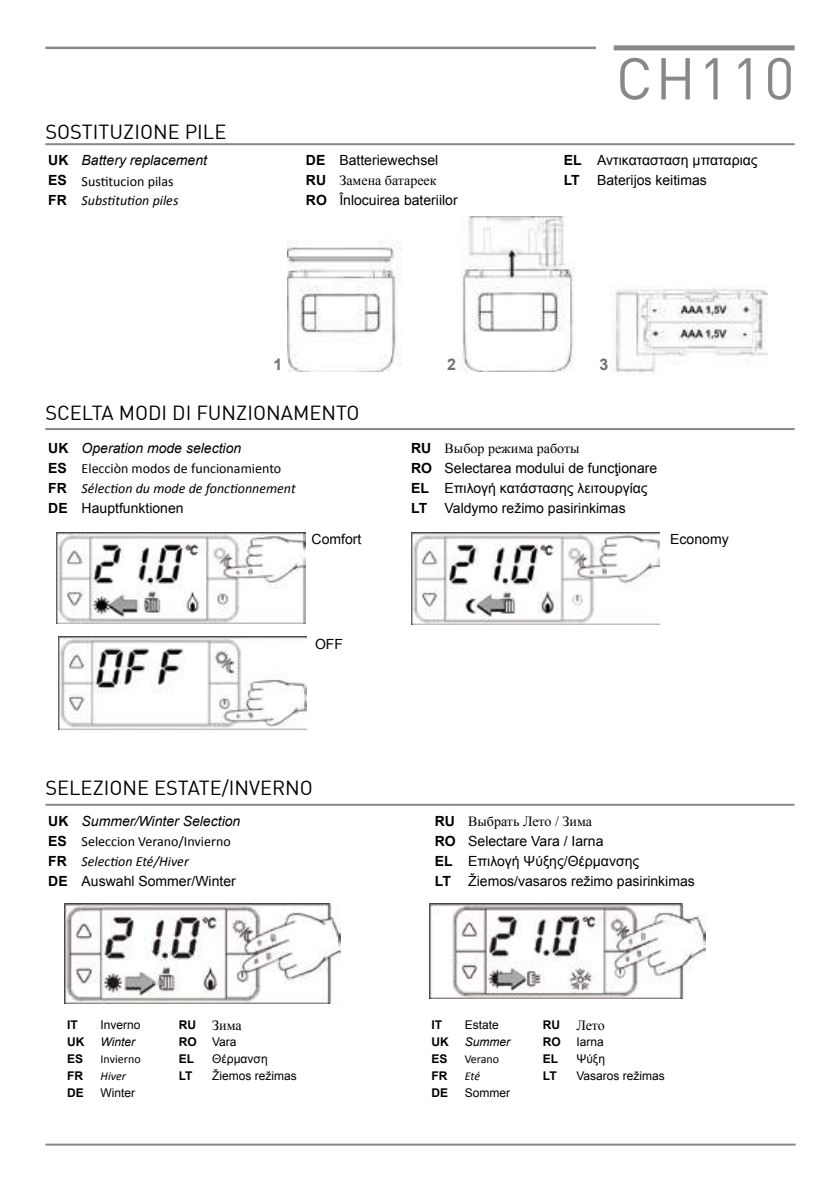
<style>
.page{position:relative;width:840px;height:1191px;background:#fff}
.page>*{position:absolute;margin:0;border:0;box-sizing:border-box;transform-origin:0 0}
.t1{font:58px "DIN";letter-spacing:.045em;color:#87888a}
.t2{font:20px "DIN";color:#000}
.t3{font:700 16px "Arial";color:#707172}
.t4{font:14px/19.8px "Arial";color:#000}
.t5{font:italic 14px/19.8px "Calibri";color:#000}
.t6{font:italic 14px "Arial";color:#000}
.t7{font:14px "Times New Roman";color:#000}
.t8{font:14px/19.8px "Calibri";color:#000}
.t9{font:12px "Arial";color:#000}
.t10{font:700 12px "Arial";color:#000}
.t11{font:12px "Calibri";color:#000}
.t12{font:italic 12px "Arial";color:#000}
.t13{font:italic 12px "Calibri";color:#000}
.s1{font-weight:700;font-style:normal}
.s2{font-family:"Arial";font-weight:700;font-style:normal}
.s3{font-style:normal}
.s4{font-weight:700}
.s5{font-family:"Arial";font-weight:700}
.s6{font-style:italic}
.s7{font-family:"Arial";font-weight:700;font-size:12px}
</style>
<div class="page">
<hr style="left:45px;top:47px;width:550px;height:2px;background:#87888a">
<div style="left:613px;top:45px;width:181px;height:5px;background:#87888a"></div>
<hr style="left:45px;top:1143px;width:750px;height:2px;background:#87888a">
<img style="left:287px;top:240px;width:115px;height:131px">
<img style="left:461px;top:217px;width:113px;height:154px">
<img style="left:615px;top:287px;width:151px;height:86px">
<hr style="left:45px;top:143px;width:749px;height:2px;background:#87888a">
<hr style="left:45px;top:428px;width:749px;height:2px;background:#87888a">
<img style="left:57px;top:532px;width:248px;height:92px">
<img style="left:411px;top:532px;width:248px;height:92px">
<img style="left:58px;top:636px;width:248px;height:94px">
<hr style="left:45px;top:803px;width:749px;height:2px;background:#87888a">
<img style="left:64px;top:903px;width:276px;height:100px">
<img style="left:429px;top:903px;width:276px;height:95px">
<h2 class="t2" style="left:45px;top:119px;width:182px">SOSTITUZIONE PILE</h2>
<p class="t6" style="left:48px;top:151px;width:160px"><span class="s1">UK</span> Battery replacement</p>
<p class="t5" style="left:48px;top:170px;width:132px"><span class="s2">ES</span> <span class="s3">Sustitucion pilas<br></span><span class="s2">FR</span> Substitution piles</p>
<p class="t4" style="left:306px;top:151px;width:134px"><span class="s4">DE</span> Batteriewechsel</p>
<p class="t7" style="left:306px;top:171px;width:132px"><span class="s5">RU</span> Замена батареек</p>
<p class="t4" style="left:306px;top:190px;width:153px"><span class="s4">RO</span> Înlocuirea bateriilor</p>
<h1 class="t1" style="left:615px;top:42px;width:180px">CH110</h1>
<p class="t4" style="left:563px;top:151px;width:195px"><span class="s4">EL</span> Αντικατασταση μπαταριας<br><span class="s4">LT</span> Baterijos keitimas</p>
<p class="t3" style="left:273px;top:353px;width:10px">1</p>
<p class="t3" style="left:447px;top:353px;width:10px">2</p>
<p class="t3" style="left:599px;top:353px;width:10px">3</p>
<h2 class="t2" style="left:45px;top:400px;width:315px">SCELTA MODI DI FUNZIONAMENTO</h2>
<p class="t6" style="left:48px;top:439px;width:194px"><span class="s1">UK</span> Operation mode selection</p>
<p class="t5" style="left:48px;top:458px;width:249px"><span class="s2">ES</span> <span class="s3">Elecciòn modos de funcionamiento<br></span><span class="s2">FR</span> Sélection du mode de fonctionnement</p>
<p class="t4" style="left:48px;top:498px;width:137px"><span class="s4">DE</span> Hauptfunktionen</p>
<p class="t7" style="left:411px;top:438px;width:170px"><span class="s5">RU</span> Выбор режима работы</p>
<p class="t4" style="left:411px;top:458px;width:247px"><span class="s4">RO</span> Selectarea modului de funcţionare<br><span class="s4">EL</span> Επιλογή κατάστασης λειτουργίας<br><span class="s4">LT</span> Valdymo režimo pasirinkimas</p>
<p class="t4" style="left:311px;top:529px;width:51px">Comfort</p>
<p class="t4" style="left:670px;top:529px;width:60px">Economy</p>
<p class="t4" style="left:315px;top:634px;width:29px">OFF</p>
<h2 class="t2" style="left:45px;top:775px;width:269px">SELEZIONE ESTATE/INVERNO</h2>
<p class="t6" style="left:48px;top:812px;width:193px"><span class="s1">UK</span> Summer/Winter Selection</p>
<p class="t8" style="left:48px;top:832px;width:184px"><span class="s5">ES</span> Seleccion Verano/Invierno<br><span class="s5">FR</span> <span class="s6">Selection Eté/Hiver</span></p>
<p class="t4" style="left:48px;top:871px;width:189px"><span class="s4">DE</span> Auswahl Sommer/Winter</p>
<p class="t10" style="left:67px;top:1016px;width:12px">IT</p>
<p class="t9" style="left:100px;top:1016px;width:42px">Inverno</p>
<p class="t10" style="left:67px;top:1033px;width:19px">UK</p>
<p class="t12" style="left:100px;top:1033px;width:36px">Winter</p>
<p class="t10" style="left:67px;top:1050px;width:18px">ES</p>
<p class="t11" style="left:100px;top:1051px;width:42px">Invierno</p>
<p class="t10" style="left:67px;top:1067px;width:17px">FR</p>
<p class="t13" style="left:100px;top:1067px;width:27px">Hiver</p>
<p class="t10" style="left:67px;top:1084px;width:18px">DE</p>
<p class="t9" style="left:100px;top:1084px;width:36px">Winter</p>
<p class="t7" style="left:179px;top:1015px;width:64px"><span class="s7">RU</span> Зима</p>
<p class="t10" style="left:179px;top:1033px;width:19px">RO</p>
<p class="t9" style="left:212px;top:1033px;width:26px">Vara</p>
<p class="t10" style="left:179px;top:1050px;width:17px">EL</p>
<p class="t9" style="left:212px;top:1050px;width:57px">Θέρμανση</p>
<p class="t10" style="left:179px;top:1067px;width:15px">LT</p>
<p class="t9" style="left:212px;top:1067px;width:86px">Žiemos režimas</p>
<p class="t7" style="left:434px;top:811px;width:158px"><span class="s5">RU</span> Выбрать Лето / Зима</p>
<p class="t4" style="left:434px;top:831px;width:261px"><span class="s4">RO</span> Selectare Vara / Iarna<br><span class="s4">EL</span> Επιλογή Ψύξης/Θέρμανσης<br><span class="s4">LT</span> Žiemos/vasaros režimo pasirinkimas</p>
<p class="t10" style="left:431px;top:1016px;width:12px">IT</p>
<p class="t9" style="left:464px;top:1016px;width:36px">Estate</p>
<p class="t10" style="left:431px;top:1033px;width:19px">UK</p>
<p class="t12" style="left:464px;top:1033px;width:47px">Summer</p>
<p class="t10" style="left:431px;top:1050px;width:18px">ES</p>
<p class="t11" style="left:464px;top:1051px;width:36px">Verano</p>
<p class="t10" style="left:431px;top:1067px;width:17px">FR</p>
<p class="t13" style="left:464px;top:1067px;width:17px">Eté</p>
<p class="t10" style="left:431px;top:1084px;width:18px">DE</p>
<p class="t9" style="left:464px;top:1084px;width:47px">Sommer</p>
<p class="t7" style="left:542px;top:1015px;width:63px"><span class="s7">RU</span> Лето</p>
<p class="t10" style="left:542px;top:1033px;width:19px">RO</p>
<p class="t9" style="left:576px;top:1033px;width:29px">Iarna</p>
<p class="t10" style="left:542px;top:1050px;width:17px">EL</p>
<p class="t9" style="left:576px;top:1050px;width:30px">Ψύξη</p>
<p class="t10" style="left:542px;top:1067px;width:15px">LT</p>
<p class="t9" style="left:576px;top:1067px;width:90px">Vasaros režimas</p>
</div>
